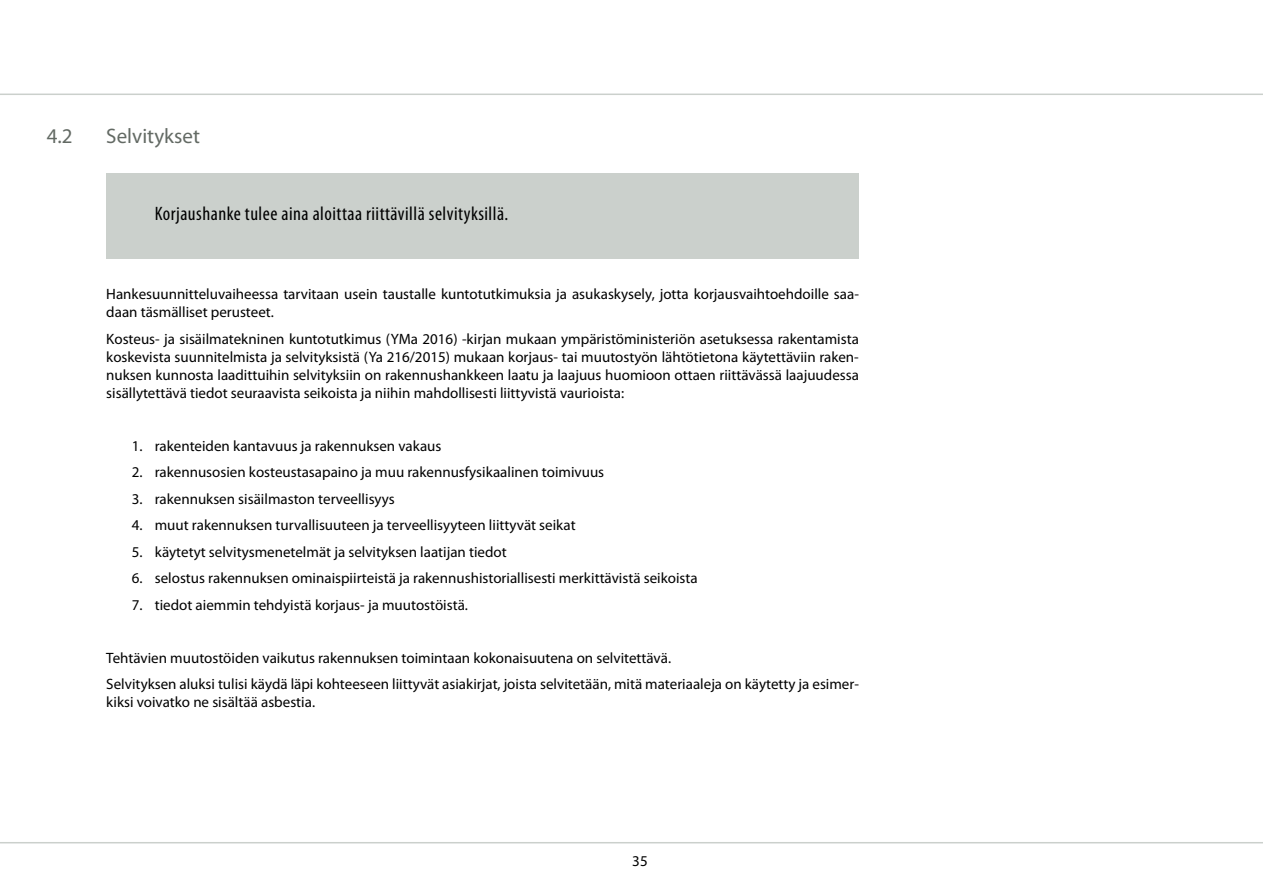
<style>
.page{position:relative;width:1263px;height:893px;background:#fff}
.page>*{position:absolute;margin:0;border:0;box-sizing:border-box;transform-origin:0 0}
.t1{font:21px "Myriad Pro";color:#636a64}
.t2{font:condensed 19.5px "Myriad Pro";letter-spacing:.025em;color:#000}
.t3{font:15px/18px "Myriad Pro";color:#000}
</style>
<div class="page">
<hr style="left:0;top:94px;width:1263px;height:1px;background:#cbd0cc">
<hr style="left:0;top:842px;width:1263px;height:1px;background:#cbd0cc">
<div style="left:106px;top:173px;width:753px;height:85px;background:#cbd0cc"></div>
<h1 class="t1" style="left:47px;top:123px;width:27px">4.2</h1>
<h1 class="t1" style="left:106px;top:123px;width:95px">Selvitykset</h1>
<h2 class="t2" style="left:155px;top:202px;width:355px">Korjaushanke tulee aina aloittaa riittävillä selvityksillä.</h2>
<p class="t3" style="left:106px;top:285px;width:754px">Hankesuunnitteluvaiheessa tarvitaan usein taustalle kuntotutkimuksia ja asukaskysely, jotta korjausvaihtoehdoille saa&shy;daan täsmälliset perusteet.</p>
<p class="t3" style="left:106px;top:330px;width:754px;text-align:justify">Kosteus- ja sisäilmatekninen kuntotutkimus (YMa 2016) -kirjan mukaan ympäristöministeriön asetuksessa rakentamista koskevista suunnitelmista ja selvityksistä (Ya 216/2015) mukaan korjaus- tai muutostyön lähtötietona käytettäviin raken&shy;nuksen kunnosta laadittuihin selvityksiin on rakennushankkeen laatu ja laajuus huomioon ottaen riittävässä laajuudessa sisällytettävä tiedot seuraavista seikoista ja niihin mahdollisesti liittyvistä vaurioista:</p>
<p class="t3" style="left:132px;top:437px;width:311px">1. rakenteiden kantavuus ja rakennuksen vakaus</p>
<p class="t3" style="left:132px;top:463px;width:474px">2. rakennusosien kosteustasapaino ja muu rakennusfysikaalinen toimivuus</p>
<p class="t3" style="left:132px;top:490px;width:264px">3. rakennuksen sisäilmaston terveellisyys</p>
<p class="t3" style="left:132px;top:516px;width:445px">4. muut rakennuksen turvallisuuteen ja terveellisyyteen liittyvät seikat</p>
<p class="t3" style="left:132px;top:543px;width:376px">5. käytetyt selvitysmenetelmät ja selvityksen laatijan tiedot</p>
<p class="t3" style="left:132px;top:569px;width:567px">6. selostus rakennuksen ominaispiirteistä ja rakennushistoriallisesti merkittävistä seikoista</p>
<p class="t3" style="left:132px;top:596px;width:338px">7. tiedot aiemmin tehdyistä korjaus- ja muutostöistä.</p>
<p class="t3" style="left:106px;top:644px;width:754px;line-height:26.5px">Tehtävien muutostöiden vaikutus rakennuksen toimintaan kokonaisuutena on selvitettävä.<br>Selvityksen aluksi tulisi käydä läpi kohteeseen liittyvät asiakirjat, joista selvitetään, mitä materiaaleja on käytetty ja esimer-</p>
<p class="t3" style="left:106px;top:693px;width:210px">kiksi voivatko ne sisältää asbestia.</p>
<p class="t3" style="left:632px;top:852px;width:17px">35</p>
</div>
